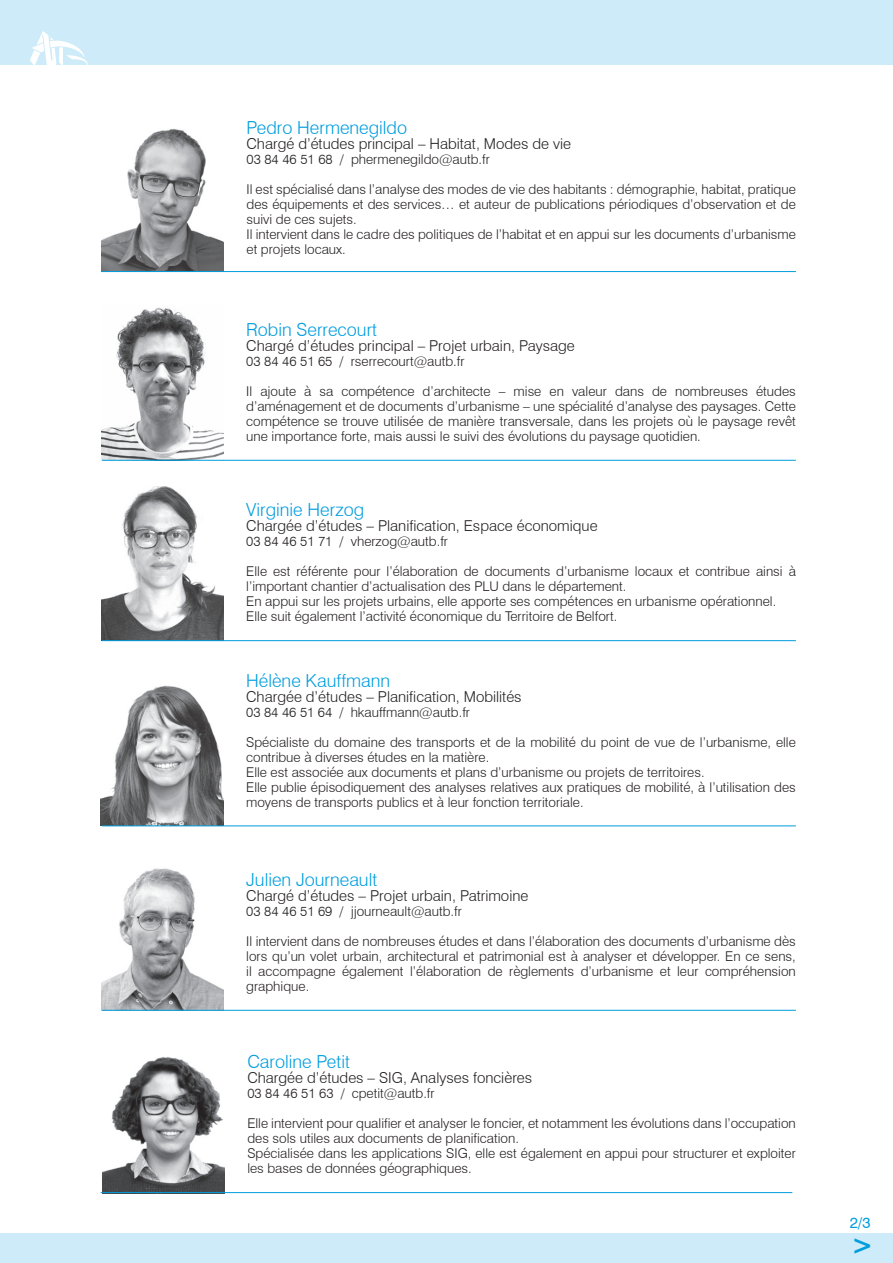
<style>
.page{position:relative;width:893px;height:1263px;background:#fff}
.page>*{position:absolute;margin:0;border:0;box-sizing:border-box;transform-origin:0 0}
.t1{font:700 27px "Swiss 721 BT";color:#009dde}
.t2{font:300 18px "Swiss 721 BT";color:#009dde}
.t3{font:300 15px "Swiss 721 BT";color:#231f20}
.t4{font:15px "Swiss 721 BT";color:#009dde}
.t5{font:300 13.5px/15px "Swiss 721 BT";color:#231f20}
</style>
<div class="page">
<div style="left:0;top:1233px;width:893px;height:30px;background:#cdebf8"></div>
<div style="left:0;top:0;width:893px;height:64px;background:#cdebf8"></div>
<img style="left:101px;top:868px;width:123px;height:142px">
<img style="left:101px;top:128px;width:123px;height:143px">
<img style="left:101px;top:685px;width:122px;height:141px">
<img style="left:101px;top:307px;width:123px;height:153px">
<img style="left:101px;top:486px;width:122px;height:154px">
<img style="left:102px;top:1057px;width:122px;height:135px">
<hr style="left:101px;top:1192px;width:691px;height:1px;background:#009dde">
<hr style="left:102px;top:271px;width:694px;height:1px;background:#009dde">
<hr style="left:102px;top:460px;width:694px;height:1px;background:#009dde">
<hr style="left:102px;top:640px;width:694px;height:1px;background:#009dde">
<hr style="left:102px;top:825px;width:694px;height:1px;background:#009dde">
<hr style="left:102px;top:1010px;width:694px;height:1px;background:#009dde">
<svg style="left:30px;top:31px;width:58px;height:34px"></svg>
<h2 class="t2" style="left:246px;top:117px;width:162px">Pedro Hermenegildo</h2>
<p class="t3" style="left:246px;top:135px;width:326px">Chargé d’études principal – Habitat, Modes de vie</p>
<p class="t5" style="left:246px;top:152px;width:245px">03 84 46 51 68 / phermenegildo@autb.fr</p>
<p class="t5" style="left:246px;top:182px;width:551px">Il est spécialisé dans l’analyse des modes de vie des habitants : démographie, habitat, pratique des équipements et des services… et auteur de publications périodiques d’observation et de suivi de ces sujets.<br>Il intervient dans le cadre des politiques de l’habitat et en appui sur les documents d’urbanisme et projets locaux.</p>
<h2 class="t2" style="left:246px;top:319px;width:132px">Robin Serrecourt</h2>
<p class="t3" style="left:246px;top:337px;width:330px">Chargé d’études principal – Projet urbain, Paysage</p>
<p class="t5" style="left:246px;top:354px;width:220px">03 84 46 51 65 / rserrecourt@autb.fr</p>
<p class="t5" style="left:246px;top:384px;width:551px;text-align:justify">Il ajoute à sa compétence d’architecte – mise en valeur dans de nombreuses études d’aménagement et de documents d’urbanisme – une spécialité d’analyse des paysages. Cette compétence se trouve utilisée de manière transversale, dans les projets où le paysage revêt une importance forte, mais aussi le suivi des évolutions du paysage quotidien.</p>
<h2 class="t2" style="left:246px;top:499px;width:119px">Virginie Herzog</h2>
<p class="t3" style="left:246px;top:517px;width:353px">Chargée d’études – Planification, Espace économique</p>
<p class="t5" style="left:246px;top:534px;width:203px">03 84 46 51 71 / vherzog@autb.fr</p>
<p class="t5" style="left:246px;top:564px;width:551px">Elle est référente pour l’élaboration de documents d’urbanisme locaux et contribue ainsi à l’important chantier d’actualisation des PLU dans le département.<br>En appui sur les projets urbains, elle apporte ses compétences en urbanisme opérationnel.<br>Elle suit également l’activité économique du Territoire de Belfort.</p>
<h2 class="t2" style="left:246px;top:670px;width:146px">Hélène Kauffmann</h2>
<p class="t3" style="left:246px;top:688px;width:277px">Chargée d’études – Planification, Mobilités</p>
<p class="t5" style="left:246px;top:705px;width:225px">03 84 46 51 64 / hkauffmann@autb.fr</p>
<p class="t5" style="left:246px;top:735px;width:551px">Spécialiste du domaine des transports et de la mobilité du point de vue de l’urbanisme, elle contribue à diverses études en la matière.<br>Elle est associée aux documents et plans d’urbanisme ou projets de territoires.<br>Elle publie épisodiquement des analyses relatives aux pratiques de mobilité, à l’utilisation des moyens de transports publics et à leur fonction territoriale.</p>
<h2 class="t2" style="left:246px;top:868px;width:133px">Julien Journeault</h2>
<p class="t3" style="left:246px;top:886px;width:284px">Chargé d’études – Projet urbain, Patrimoine</p>
<p class="t5" style="left:246px;top:903px;width:217px">03 84 46 51 69 / jjourneault@autb.fr</p>
<p class="t5" style="left:246px;top:933px;width:551px;text-align:justify">Il intervient dans de nombreuses études et dans l’élaboration des documents d’urbanisme dès lors qu’un volet urbain, architectural et patrimonial est à analyser et développer. En ce sens, il accompagne également l’élaboration de règlements d’urbanisme et leur compréhension graphique.</p>
<h2 class="t2" style="left:247px;top:1050px;width:104px">Caroline Petit</h2>
<p class="t3" style="left:247px;top:1068px;width:286px">Chargée d’études – SIG, Analyses foncières</p>
<p class="t5" style="left:247px;top:1085px;width:189px">03 84 46 51 63 / cpetit@autb.fr</p>
<p class="t5" style="left:247px;top:1115px;width:550px">Elle intervient pour qualifier et analyser le foncier, et notamment les évolutions dans l’occupation des sols utiles aux documents de planification.<br>Spécialisée dans les applications SIG, elle est également en appui pour structurer et exploiter les bases de données géographiques.</p>
<p class="t4" style="left:850px;top:1214px;width:22px">2/3</p>
<h1 class="t1" style="left:851px;top:1228px;width:24px">&gt;</h1>
</div>
